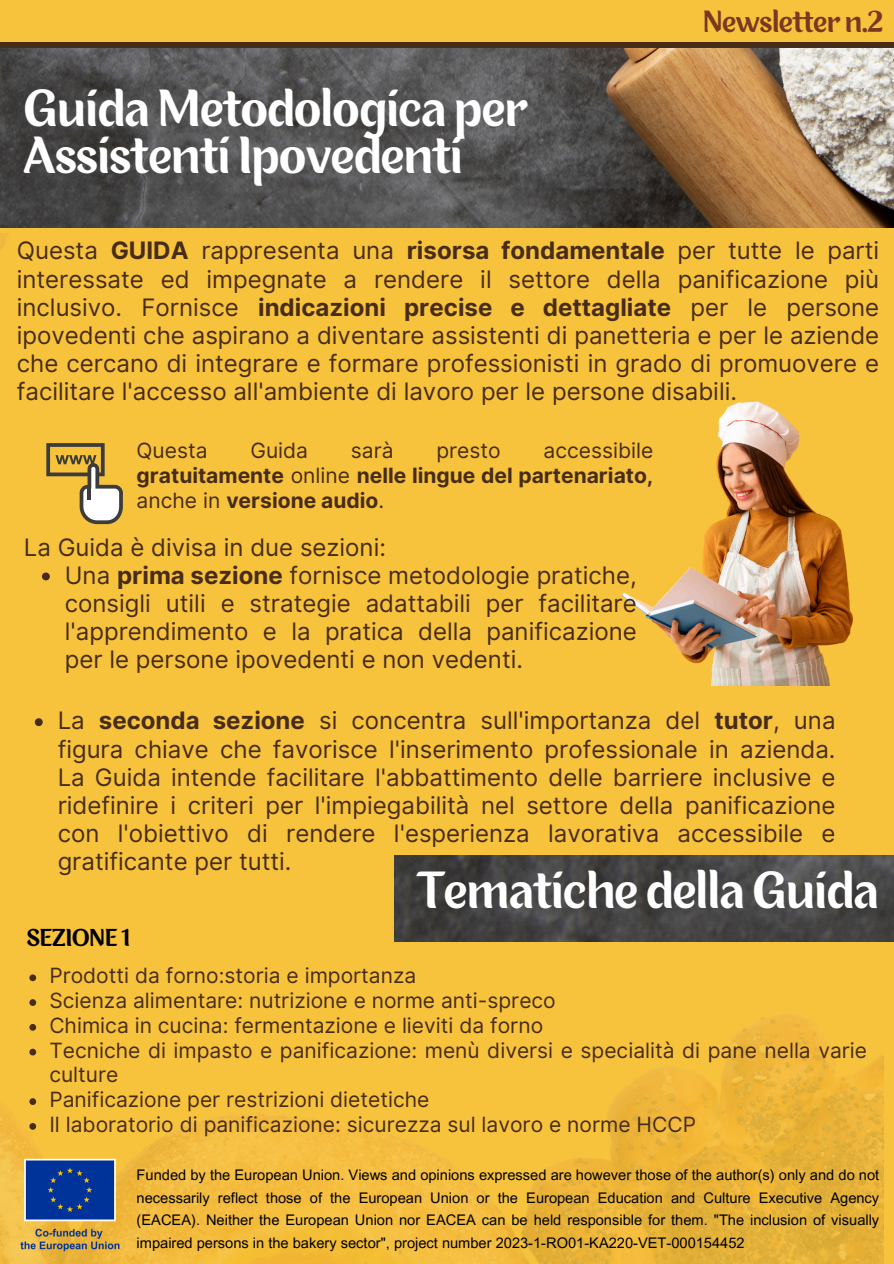
<style>
.page{position:relative;width:894px;height:1264px;background:#fff}
.page>*{position:absolute;margin:0;border:0;box-sizing:border-box;transform-origin:0 0}
.t1{font:48px/47.2px "Para";color:#fff}
.t2{font:28.2px "Para";color:#79381f}
.t3{font:24px/28.2px "Inter";color:#472c19;text-align:justify}
.t4{font:22.5px "Para";color:#000}
.t5{font:21px/24.8px "Inter";color:#472c19}
.t6{font:700 21px/24.8px "Inter";color:#472c19;text-align:justify}
.t7{font:14.7px/22.5px "Arial MT Pro";color:#000;text-align:justify}
.s1{font-weight:700}
.s2{font-weight:400}
</style>
<div class="page">
<div style="left:0;top:0;width:893px;height:1263px;background:#f7c33c"></div>
<img style="left:0;top:234px;width:883px;height:1029px">
<img style="left:0;top:48px;width:893px;height:180px">
<div style="left:0;top:42px;width:893px;height:6px;background:#472c19"></div>
<img style="left:600px;top:395px;width:252px;height:290px">
<svg style="left:46px;top:443px;width:77px;height:81px"></svg>
<hr style="left:87px;top:486px;width:4px;height:13px;background:#3c3c3b">
<svg style="left:42px;top:572px;width:8px;height:8px"></svg>
<svg style="left:35px;top:718px;width:8px;height:8px"></svg>
<img style="left:17px;top:1148px;width:107px;height:113px">
<img style="left:395px;top:855px;width:498px;height:86px">
<svg style="left:29px;top:974px;width:7px;height:7px"></svg>
<svg style="left:29px;top:999px;width:7px;height:6px"></svg>
<svg style="left:29px;top:1023px;width:7px;height:7px"></svg>
<svg style="left:29px;top:1048px;width:7px;height:7px"></svg>
<svg style="left:29px;top:1098px;width:7px;height:6px"></svg>
<svg style="left:29px;top:1122px;width:7px;height:7px"></svg>
<p class="t1" style="left:24px;top:89px;width:505px">Guida Metodologica per<br>Assistenti Ipovedenti</p>
<h4 class="t2" style="left:702px;top:10px;width:182px">Newsletter n.2</h4>
<h1 class="t3" style="left:17px;top:236px;width:863px">Questa <span class="s1">GUIDA</span> rappresenta una <span class="s1">risorsa fondamentale</span> per tutte le parti interessate ed impegnate a rendere il settore della panificazione più inclusivo. Fornisce <span class="s1">indicazioni precise e dettagliate</span> per le persone ipovedenti che aspirano a diventare assistenti di panetteria e per le aziende che cercano di integrare e formare professionisti in grado di promuovere e facilitare l'accesso all'ambiente di lavoro per le persone disabili.</h1>
<p class="t5" style="left:137px;top:438px;width:72px">Questa</p>
<p class="t5" style="left:250px;top:438px;width:59px">Guida</p>
<p class="t5" style="left:351px;top:438px;width:44px">sarà</p>
<p class="t5" style="left:436px;top:438px;width:66px">presto</p>
<p class="t6" style="left:137px;top:438px;width:518px;text-indent:406px"><span class="s2">accessibile </span>gratuitamente <span class="s2">online</span> nelle lingue del partenariato, <span class="s2">anche in</span> versione audio<span class="s2">.</span></p>
<p class="t3" style="left:24px;top:533px;width:363px">La Guida è divisa in due sezioni:</p>
<h5 class="t3" style="left:65px;top:561px;width:573px">Una <span class="s1">prima sezione</span> fornisce metodologie pratiche, consigli utili e strategie adattabili per facilitare l'apprendimento e la pratica della panificazione per le persone ipovedenti e non vedenti.</h5>
<h4 class="t3" style="left:58px;top:706px;width:779px">La <span class="s1">seconda sezione</span> si concentra sull'importanza del <span class="s1">tutor</span>, una figura chiave che favorisce l'inserimento professionale in azienda.<br>La Guida intende facilitare l'abbattimento delle barriere inclusive e ridefinire i criteri per l'impiegabilità nel settore della panificazione con l'obiettivo di rendere l'esperienza lavorativa accessibile e gratificante per tutti.</h4>
<p class="t1" style="left:417px;top:871px;width:462px">Tematiche della Guida</p>
<p class="t4" style="left:27px;top:928px;width:105px">SEZIONE 1</p>
<p class="t5" style="left:49px;top:963px;width:368px">Prodotti da forno:storia e importanza</p>
<p class="t5" style="left:49px;top:988px;width:508px">Scienza alimentare: nutrizione e norme anti-spreco</p>
<p class="t5" style="left:49px;top:1012px;width:495px">Chimica in cucina: fermentazione e lieviti da forno</p>
<p class="t5" style="left:49px;top:1037px;width:819px">Tecniche di impasto e panificazione: menù diversi e specialità di pane nella varie culture</p>
<p class="t5" style="left:49px;top:1087px;width:381px">Panificazione per restrizioni dietetiche</p>
<p class="t5" style="left:49px;top:1111px;width:648px">Il laboratorio di panificazione: sicurezza sul lavoro e norme HCCP</p>
<p class="t7" style="left:137px;top:1165px;width:744px">Funded by the European Union. Views and opinions expressed are however those of the author(s) only and do not necessarily reflect those of the European Union or the European Education and Culture Executive Agency (EACEA). Neither the European Union nor EACEA can be held responsible for them. "The inclusion of visually impaired persons in the bakery sector", project number 2023-1-RO01-KA220-VET-000154452</p>
</div>
